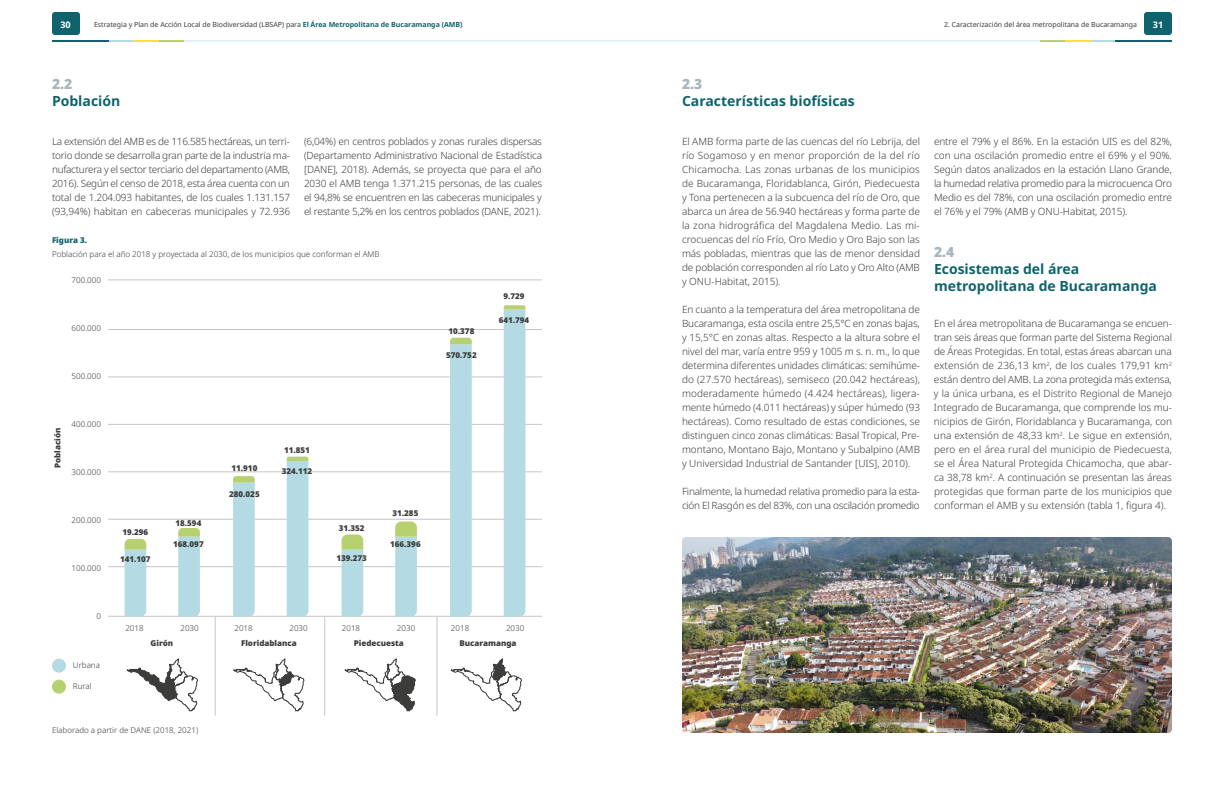
<style>
.page{position:relative;width:1224px;height:792px;background:#fff}
.page>*{position:absolute;margin:0;border:0;box-sizing:border-box;transform-origin:0 0}
.t1{font:700 14px/16.8px "Noto Sans";color:#10636c}
.t2{font:900 14px "Noto Sans";color:#a8b7bd}
.t3{font:300 10px/14px "Noto Sans";letter-spacing:-.01em;color:#3c3c3b;text-align:justify}
.t4{font:700 9px "Noto Sans";color:#fff}
.t5{font:300 8px "Noto Sans";color:#3c3c3b}
.t6{font:900 8px "Noto Sans";color:#3c3c3b}
.t7{font:900 8px "Noto Sans";color:#10636c}
.t8{font:7px "Noto Sans";color:#3c3c3b}
.s1{font-weight:700;color:#10636c}
</style>
<div class="page">
<hr style="left:108px;top:566px;width:434px;height:1px;background:#c6c6c6">
<hr style="left:108px;top:519px;width:434px;height:1px;background:#c6c6c6">
<hr style="left:108px;top:472px;width:434px;height:1px;background:#c6c6c6">
<hr style="left:108px;top:424px;width:434px;height:1px;background:#c6c6c6">
<hr style="left:108px;top:377px;width:434px;height:1px;background:#c6c6c6">
<hr style="left:108px;top:329px;width:434px;height:1px;background:#c6c6c6">
<hr style="left:108px;top:280px;width:434px;height:1px;background:#c6c6c6">
<hr style="left:108px;top:616px;width:434px;height:1px;background:#c6c6c6">
<svg style="left:125px;top:539px;width:21px;height:78px;background:#b5d9d4"></svg>
<svg style="left:178px;top:528px;width:22px;height:89px;background:#b6dad8"></svg>
<svg style="left:233px;top:476px;width:22px;height:141px;background:#b5dbde"></svg>
<div style="left:287px;top:457px;width:21px;height:160px;background:#b4dbe3"></div>
<svg style="left:342px;top:534px;width:21px;height:83px;background:#b6d9cf"></svg>
<svg style="left:395px;top:522px;width:22px;height:95px;background:#b6dad2"></svg>
<svg style="left:450px;top:338px;width:22px;height:279px;background:#b5dbe0"></svg>
<div style="left:504px;top:305px;width:21px;height:312px;background:#b4dbe3"></div>
<svg style="left:127px;top:658px;width:71px;height:53px"></svg>
<svg style="left:233px;top:658px;width:71px;height:53px"></svg>
<svg style="left:345px;top:658px;width:70px;height:53px"></svg>
<svg style="left:451px;top:658px;width:71px;height:53px"></svg>
<div style="left:52px;top:659px;width:14px;height:14px;background:#b4dbe3;border-radius:50%"></div>
<div style="left:52px;top:680px;width:14px;height:14px;background:#b7d070;border-radius:50%"></div>
<hr style="left:215px;top:617px;width:1px;height:99px;background:#c6c6c6">
<hr style="left:324px;top:617px;width:1px;height:99px;background:#c6c6c6">
<hr style="left:437px;top:617px;width:1px;height:99px;background:#c6c6c6">
<img style="left:682px;top:537px;width:490px;height:196px">
<div style="left:1144px;top:12px;width:28px;height:23px;background:#10636c;border-radius:3px"></div>
<div style="left:52px;top:12px;width:28px;height:23px;background:#10636c;border-radius:3px"></div>
<hr style="left:1090px;top:40px;width:25px;height:2px;background:#b4dbe3">
<hr style="left:1115px;top:40px;width:57px;height:2px;background:#10636c">
<hr style="left:1065px;top:40px;width:25px;height:2px;background:#ffe235">
<hr style="left:1040px;top:40px;width:25px;height:2px;background:#b7d070">
<hr style="left:612px;top:40px;width:428px;height:2px;background:#e0f1f7">
<hr style="left:109px;top:40px;width:25px;height:2px;background:#b4dbe3">
<hr style="left:52px;top:40px;width:57px;height:2px;background:#10636c">
<hr style="left:134px;top:40px;width:25px;height:2px;background:#ffe235">
<hr style="left:159px;top:40px;width:25px;height:2px;background:#b7d070">
<hr style="left:184px;top:40px;width:428px;height:2px;background:#e0f1f7">
<p class="t4" style="left:60px;top:19px;width:12px">30</p>
<p class="t8" style="left:94px;top:20px;width:370px">Estrategia y Plan de Acción Local de Biodiversidad (LBSAP) para <span class="s1">El Área Metropolitana de Bucaramanga (AMB)</span></p>
<p class="t8" style="left:944px;top:20px;width:194px">2. Caracterización del área metropolitana de Bucaramanga</p>
<p class="t4" style="left:1153px;top:19px;width:12px">31</p>
<h1 class="t2" style="left:52px;top:73px;width:22px">2.2</h1>
<h1 class="t1" style="left:52px;top:93px;width:70px">Población</h1>
<p class="t3" style="left:52px;top:135px;width:240px">La extensión del AMB es de 116.585 hectáreas, un terri&shy;torio donde se desarrolla gran parte de la industria ma&shy;nufacturera y el sector terciario del departamento (AMB, 2016). Según el censo de 2018, esta área cuenta con un total de 1.204.093 habitantes, de los cuales 1.131.157 (93,94%) habitan en cabeceras municipales y 72.936</p>
<p class="t3" style="left:304px;top:135px;width:240px">(6,04%) en centros poblados y zonas rurales dispersas (Departamento Administrativo Nacional de Estadística [DANE], 2018). Además, se proyecta que para el año 2030 el AMB tenga 1.371.215 personas, de las cuales el 94,8% se encuentren en las cabeceras municipales y el restante 5,2% en los centros poblados (DANE, 2021).</p>
<p class="t7" style="left:52px;top:234px;width:37px">Figura 3.</p>
<p class="t5" style="left:52px;top:248px;width:329px">Población para el año 2018 y proyectada al 2030, de los municipios que conforman el AMB</p>
<p class="t5" style="left:72px;top:274px;width:31px">700.000</p>
<p class="t5" style="left:72px;top:322px;width:31px">600.000</p>
<p class="t5" style="left:72px;top:370px;width:31px">500.000</p>
<p class="t6" style="left:52px;top:468px;width:42px;rotate:-90deg">Población</p>
<p class="t5" style="left:72px;top:418px;width:31px">400.000</p>
<p class="t5" style="left:72px;top:466px;width:31px">300.000</p>
<p class="t5" style="left:72px;top:514px;width:31px">200.000</p>
<p class="t5" style="left:72px;top:562px;width:31px">100.000</p>
<p class="t5" style="left:96px;top:610px;width:6px">0</p>
<p class="t5" style="left:73px;top:659px;width:29px">Urbana</p>
<p class="t5" style="left:73px;top:680px;width:20px">Rural</p>
<p class="t6" style="left:503px;top:290px;width:23px">9.729</p>
<p class="t6" style="left:449px;top:325px;width:27px">10.378</p>
<p class="t6" style="left:446px;top:349px;width:32px">570.752</p>
<p class="t6" style="left:499px;top:314px;width:32px">641.794</p>
<p class="t6" style="left:122px;top:526px;width:27px">19.296</p>
<p class="t6" style="left:176px;top:517px;width:27px">18.594</p>
<p class="t6" style="left:173px;top:538px;width:32px">168.097</p>
<p class="t6" style="left:232px;top:462px;width:27px">11.910</p>
<p class="t6" style="left:229px;top:488px;width:32px">280.025</p>
<p class="t6" style="left:284px;top:444px;width:27px">11.851</p>
<p class="t6" style="left:282px;top:465px;width:32px">324.112</p>
<p class="t6" style="left:339px;top:522px;width:27px">31.352</p>
<p class="t6" style="left:120px;top:553px;width:32px">141.107</p>
<p class="t6" style="left:336px;top:552px;width:32px">139.273</p>
<p class="t6" style="left:393px;top:507px;width:27px">31.285</p>
<p class="t6" style="left:390px;top:538px;width:32px">166.396</p>
<p class="t5" style="left:125px;top:622px;width:20px">2018</p>
<p class="t5" style="left:180px;top:622px;width:20px">2030</p>
<p class="t5" style="left:234px;top:622px;width:20px">2018</p>
<p class="t5" style="left:342px;top:622px;width:20px">2018</p>
<p class="t5" style="left:451px;top:622px;width:20px">2018</p>
<p class="t6" style="left:151px;top:637px;width:24px">Girón</p>
<p class="t6" style="left:241px;top:637px;width:57px">Floridablanca</p>
<p class="t6" style="left:354px;top:637px;width:52px">Piedecuesta</p>
<p class="t6" style="left:460px;top:637px;width:59px">Bucaramanga</p>
<p class="t5" style="left:289px;top:622px;width:20px">2030</p>
<p class="t5" style="left:397px;top:622px;width:20px">2030</p>
<p class="t5" style="left:506px;top:622px;width:20px">2030</p>
<p class="t5" style="left:52px;top:724px;width:148px">Elaborado a partir de DANE (2018, 2021)</p>
<h1 class="t2" style="left:682px;top:73px;width:22px">2.3</h1>
<h1 class="t1" style="left:682px;top:93px;width:174px">Características biofísicas</h1>
<p class="t3" style="left:682px;top:135px;width:240px">El AMB forma parte de las cuencas del río Lebrija, del río Sogamoso y en menor proporción de la del río Chicamocha. Las zonas urbanas de los municipios de Bucaramanga, Floridablanca, Girón, Piedecuesta y Tona pertenecen a la subcuenca del río de Oro, que abarca un área de 56.940 hectáreas y forma parte de la zona hidrográfica del Magdalena Medio. Las mi&shy;crocuencas del río Frío, Oro Medio y Oro Bajo son las más pobladas, mientras que las de menor densidad de población corresponden al río Lato y Oro Alto (AMB y ONU-Habitat, 2015).</p>
<p class="t3" style="left:682px;top:303px;width:240px">En cuanto a la temperatura del área metropolitana de Bucaramanga, esta oscila entre 25,5°C en zonas bajas, y 15,5°C en zonas altas. Respecto a la altura sobre el nivel del mar, varía entre 959 y 1005 m s. n. m., lo que determina diferentes unidades climáticas: semihúme&shy;do (27.570 hectáreas), semiseco (20.042 hectáreas), moderadamente húmedo (4.424 hectáreas), ligera&shy;mente húmedo (4.011 hectáreas) y súper húmedo (93 hectáreas). Como resultado de estas condiciones, se distinguen cinco zonas climáticas: Basal Tropical, Pre&shy;montano, Montano Bajo, Montano y Subalpino (AMB y Universidad Industrial de Santander [UIS], 2010).</p>
<p class="t3" style="left:682px;top:485px;width:240px">Finalmente, la humedad relativa promedio para la esta&shy;ción El Rasgón es del 83%, con una oscilación promedio</p>
<p class="t3" style="left:934px;top:135px;width:240px">entre el 79% y el 86%. En la estación UIS es del 82%, con una oscilación promedio entre el 69% y el 90%.<br>Según datos analizados en la estación Llano Grande, la humedad relativa promedio para la microcuenca Oro Medio es del 78%, con una oscilación promedio entre el 76% y el 79% (AMB y ONU-Habitat, 2015).</p>
<h1 class="t2" style="left:934px;top:241px;width:22px">2.4</h1>
<h1 class="t1" style="left:934px;top:261px;width:225px">Ecosistemas del área metropolitana de Bucaramanga</h1>
<p class="t3" style="left:934px;top:317px;width:240px">En el área metropolitana de Bucaramanga se encuen&shy;tran seis áreas que forman parte del Sistema Regional de Áreas Protegidas. En total, estas áreas abarcan una extensión de 236,13 km<sup>2</sup>, de los cuales 179,91 km<sup>2 </sup>están dentro del AMB. La zona protegida más extensa, y la única urbana, es el Distrito Regional de Manejo Integrado de Bucaramanga, que comprende los mu&shy;nicipios de Girón, Floridablanca y Bucaramanga, con una extensión de 48,33 km<sup>2</sup>. Le sigue en extensión, pero en el área rural del municipio de Piedecuesta, se el Área Natural Protegida Chicamocha, que abar&shy;ca 38,78 km<sup>2</sup>. A continuación se presentan las áreas protegidas que forman parte de los municipios que conforman el AMB y su extensión (tabla 1, figura 4).</p>
</div>
